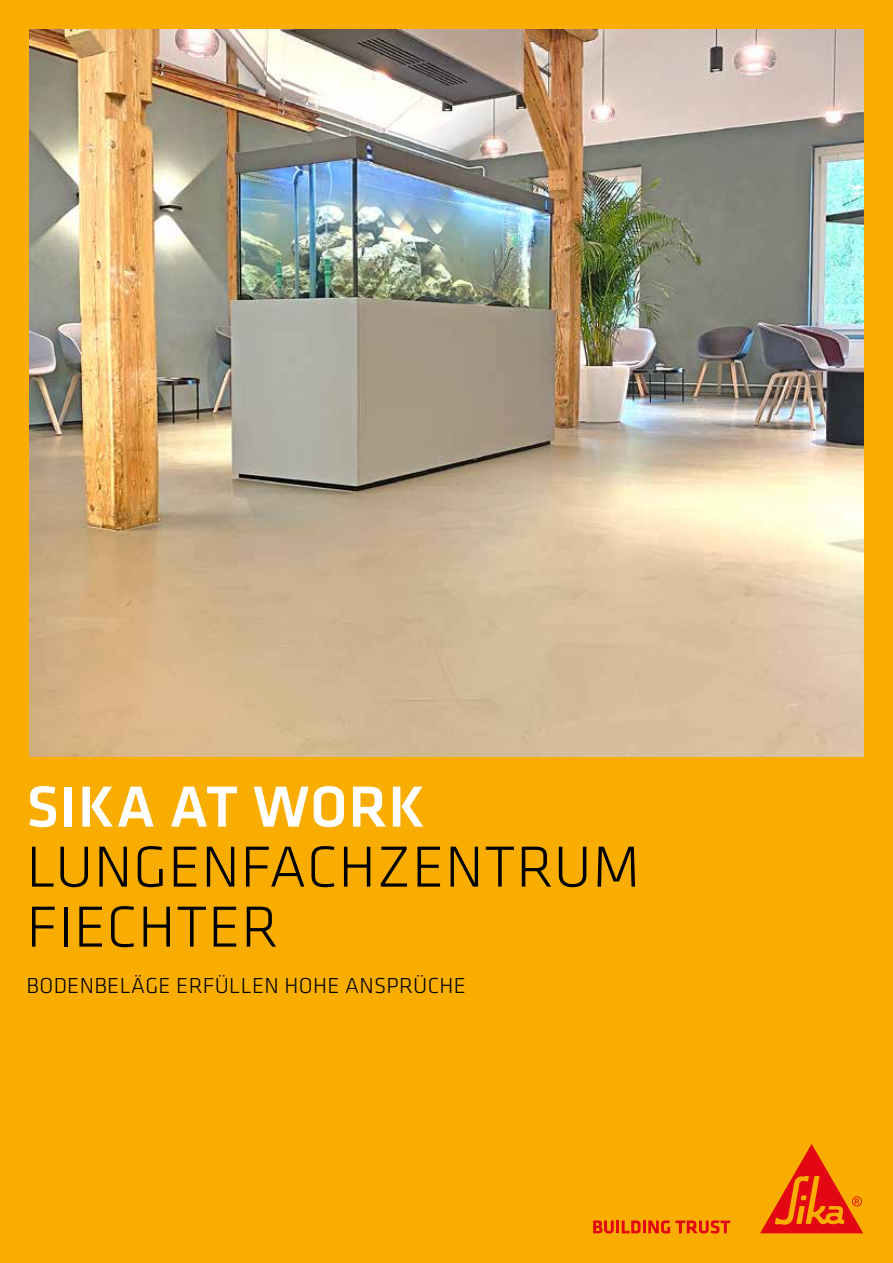
<style>
.page{position:relative;width:893px;height:1263px;background:#f8ad00}
.page>*{position:absolute;margin:0;border:0;box-sizing:border-box;transform-origin:0 0}
.t1{font:300 60px/60px "Klavika";letter-spacing:.015em;color:#000}
.t2{font:500 60px "Klavika";letter-spacing:.015em;color:#fff}
.t3{font:300 22.5px "Klavika";letter-spacing:.015em;color:#000}
</style>
<div class="page">
<svg style="left:593px;top:1220px;width:137px;height:13px"></svg>
<svg style="left:760px;top:1144px;width:103px;height:89px"></svg>
<img style="left:30px;top:30px;width:833px;height:727px">
<h1 class="t2" style="left:27px;top:766px;width:400px">SIKA AT WORK</h1>
<h1 class="t1" style="left:27px;top:836px;width:615px">LUNGENFACHZENTRUM<br>FIECHTER</h1>
<p class="t3" style="left:27px;top:972px;width:441px">BODENBELÄGE ERFÜLLEN HOHE ANSPRÜCHE</p>
</div>
